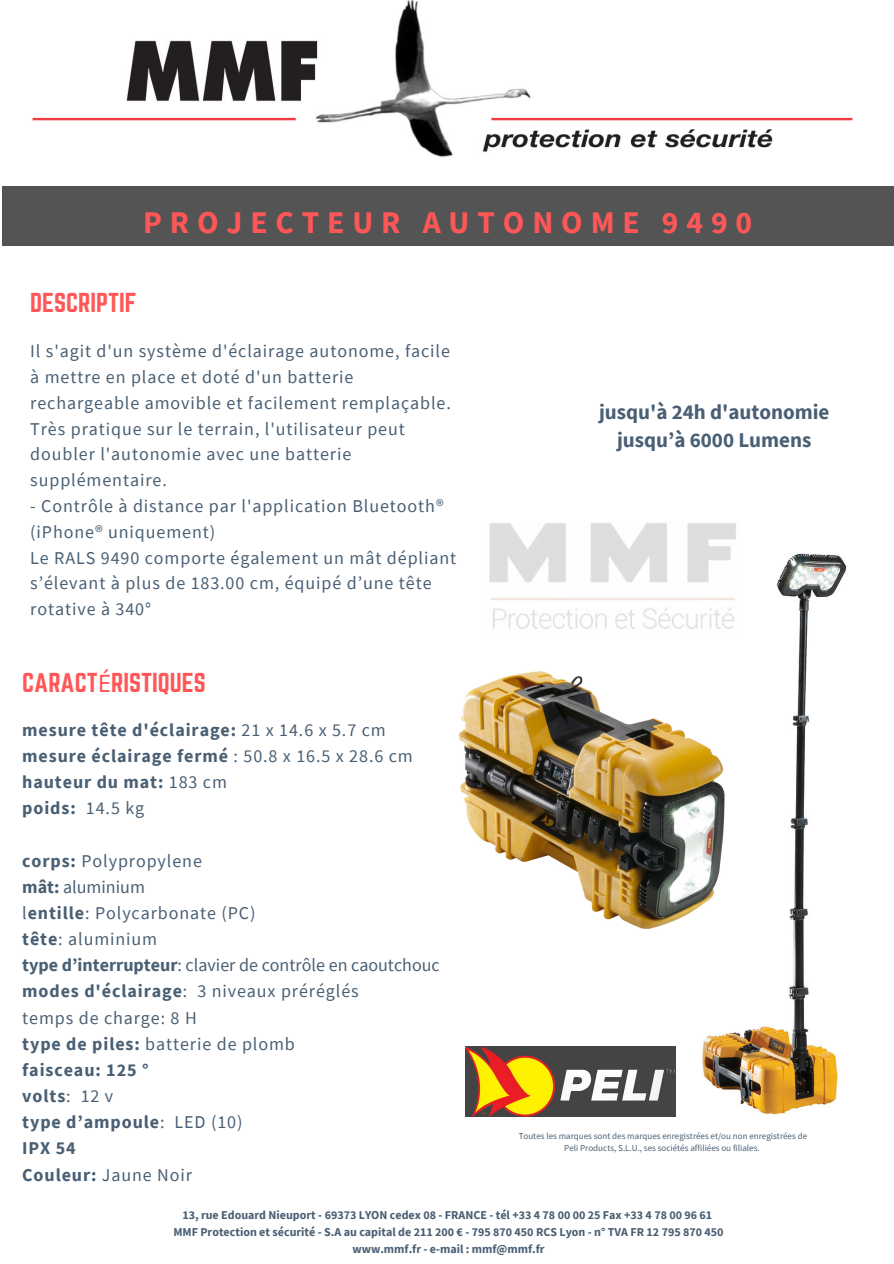
<style>
.page{position:relative;width:894px;height:1264px;background:#fff}
.page>*{position:absolute;margin:0;border:0;box-sizing:border-box;transform-origin:0 0}
.t1{font:700 31.5px "Source Sans Pro";letter-spacing:.25em;color:#ff5757}
.t2{font:24px "Norwester";color:#ff5757}
.t3{font:700 21px/28.7px "Source Sans Pro";color:#495f74;text-align:center}
.t4{font:18px/26.1px "Source Sans Pro";letter-spacing:.05em;color:#495f74}
.t5{font:700 18px/26.1px "Source Sans Pro";letter-spacing:.05em;color:#495f74}
.t6{font:700 12px/16.6px "Source Sans Pro";color:#495f74;text-align:center}
.t7{font:9px/12.6px "Source Sans Pro";color:#495f74;text-align:center}
.s1{font-family:"Noto Sans"}
.s2{font-weight:400}
.s3{font-weight:700}
</style>
<div class="page">
<div style="left:2px;top:187px;width:891px;height:58px;background:#545454"></div>
<img style="left:465px;top:1046px;width:210px;height:70px">
<img style="left:32px;top:0;width:821px;height:157px">
<img style="left:702px;top:553px;width:144px;height:561px">
<img style="left:458px;top:659px;width:281px;height:286px">
<img style="left:489px;top:523px;width:251px;height:109px">
<h1 class="t1" style="left:143px;top:202px;width:610px">PROJECTEUR AUTONOME 9490</h1>
<h2 class="t2" style="left:30px;top:291px;width:108px">DESCRIPTIF</h2>
<p class="t4" style="left:30px;top:338px;width:422px">Il s'agit d'un système d'éclairage autonome, facile à mettre en place et doté d'un batterie rechargeable amovible et facilement remplaçable.<br>Très pratique sur le terrain, l'utilisateur peut doubler l'autonomie avec une batterie supplémentaire.</p>
<p class="t4" style="left:30px;top:492px;width:427px">- Contrôle à distance par l'application Bluetooth® (iPhone® uniquement)<br>Le RALS 9490 comporte également un mât dépliant s’élevant à plus de 183.00 cm, équipé d’une tête rotative à 340°</p>
<h2 class="t2" style="left:22px;top:671px;width:185px">CARACT<span class="s1">É</span>RISTIQUES</h2>
<p class="t5" style="left:22px;top:716px;width:392px">mesure tête d'éclairage: <span class="s2">21 x 14.6 x 5.7 cm </span>mesure éclairage fermé <span class="s2">: 50.8 x 16.5 x 28.6 cm </span>hauteur du mat: <span class="s2">183 cm<br></span>poids: <span class="s2">14.5 kg</span></p>
<p class="t4" style="left:22px;top:847px;width:419px"><span class="s3">corps:</span> Polypropylene<br><span class="s3">mât:</span> aluminium<br>l<span class="s3">entille</span>: Polycarbonate (PC)<br><span class="s3">tête</span>: aluminium<br><span class="s3">type d’interrupteur</span>: clavier de contrôle en caoutchouc <span class="s3">modes d'éclairage</span>: 3 niveaux préréglés<br>temps de charge: 8 H<br><span class="s3">type de piles:</span> batterie de plomb<br><span class="s3">faisceau: 125 °<br>volts</span>: 12 v<br><span class="s3">type d’ampoule</span>: LED (10)<br><span class="s3">IPX 54<br>Couleur:</span> Jaune Noir</p>
<p class="t3" style="left:599px;top:397px;width:232px">jusqu'à 24h d'autonomie jusqu’à 6000 Lumens</p>
<p class="t7" style="left:518px;top:1129px;width:290px">Toutes les marques sont des marques enregistrées et/ou non enregistrées de<br>Peli Products, S.L.U., ses sociétés affiliées ou filiales.</p>
<p class="t6" style="left:173px;top:1206px;width:551px">13, rue Edouard Nieuport - 69373 LYON cedex 08 - FRANCE - tél +33 4 78 00 00 25 Fax +33 4 78 00 96 61<br>MMF Protection et sécurité - S.A au capital de 211 200 € - 795 870 450 RCS Lyon - n° TVA FR 12 795 870 450 www.mmf.fr - e-mail : mmf@mmf.fr</p>
</div>
